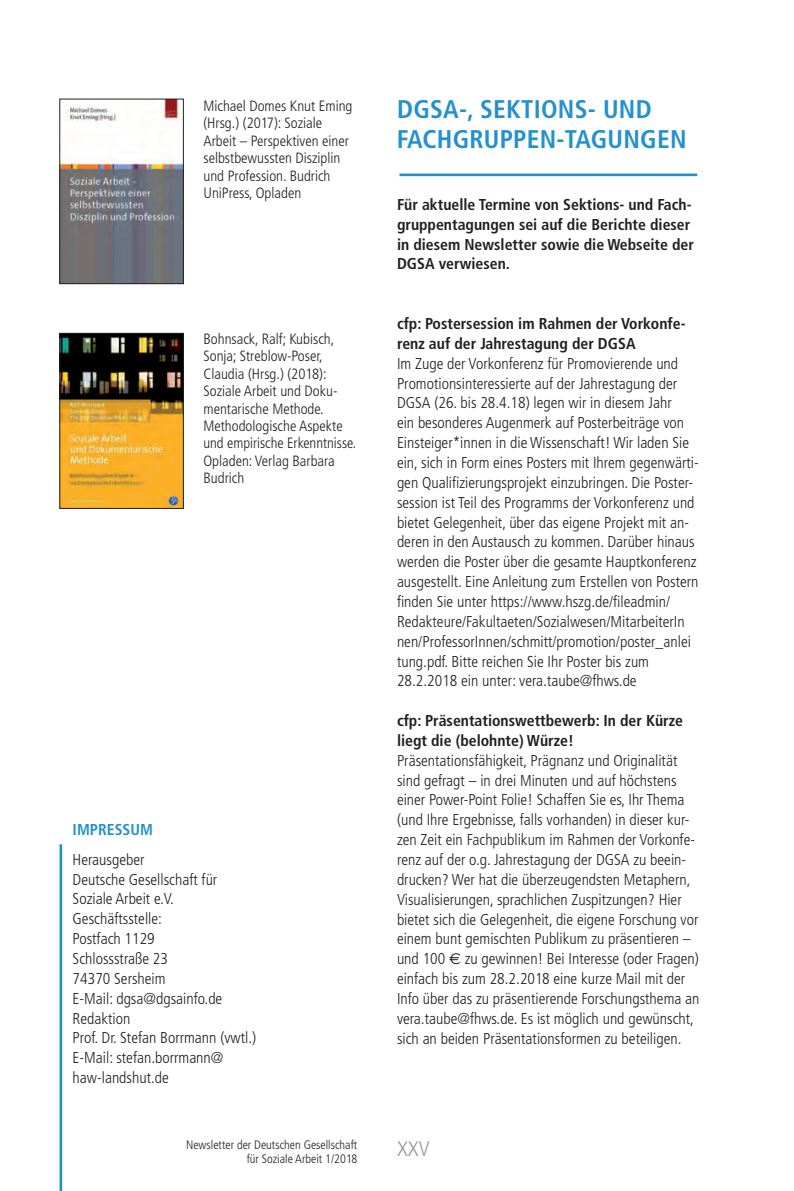
<style>
.page{position:relative;width:794px;height:1191px;background:#fff}
.page>*{position:absolute;margin:0;border:0;box-sizing:border-box;transform-origin:0 0}
.t1{font:700 condensed 25.55px/29.8px "Frutiger";letter-spacing:.01em;color:#2491ce}
.t2{font:300 condensed 21px "Frutiger";color:#939598}
.t3{font:300 condensed 15.75px/19.8px "Frutiger";color:#231f20}
.t4{font:700 condensed 15.75px/19.8px "Frutiger";color:#231f20}
.t5{font:700 condensed 15.75px "Frutiger";color:#2491ce}
.t6{font:300 condensed 14.88px/17.3px "Frutiger";color:#231f20}
.t7{font:300 condensed 12.25px/14px "Frutiger";color:#231f20;text-align:right}
.s1{font-family:"Euro Sans";font-weight:400;font-stretch:normal}
</style>
<div class="page">
<img style="left:62px;top:101px;width:120px;height:181px">
<div style="left:60px;top:99px;width:124px;height:185px;border:1px solid #231f20"></div>
<img style="left:62px;top:335px;width:120px;height:171px">
<div style="left:60px;top:333px;width:124px;height:175px;border:1px solid #231f20"></div>
<hr style="left:399px;top:173px;width:298px;height:3px;background:#2491ce">
<hr style="left:60px;top:844px;width:2px;height:347px;background:#2491ce">
<p class="t6" style="left:203px;top:97px;width:151px">Michael Domes Knut Eming (Hrsg.) (2017): Soziale<br>Arbeit – Perspektiven einer selbstbewussten Disziplin und Profession. Budrich<br>UniPress, Opladen</p>
<p class="t6" style="left:203px;top:330px;width:154px">Bohnsack, Ralf; Kubisch,<br>Sonja; Streblow-Poser,<br>Claudia (Hrsg.) (2018):<br>Soziale Arbeit und Doku&shy;mentarische Methode.<br>Methodologische Aspekte und empirische Erkenntnisse.<br>Opladen: Verlag Barbara<br>Budrich</p>
<p class="t5" style="left:73px;top:820px;width:82px">IMPRESSUM</p>
<p class="t3" style="left:73px;top:849px;width:185px">Herausgeber<br>Deutsche Gesellschaft für<br>Soziale Arbeit e.V.<br>Geschäftsstelle:<br>Postfach 1129<br>Schlossstraße 23<br>74370 Sersheim<br>E-Mail: dgsa@dgsainfo.de<br>Redaktion<br>Prof. Dr. Stefan Borrmann (vwtl.)<br>E-Mail: stefan.borrmann@ haw-landshut.de</p>
<p class="t7" style="left:186px;top:1138px;width:173px">Newsletter der Deutschen Gesellschaft für Soziale Arbeit 1/2018</p>
<h1 class="t1" style="left:397px;top:95px;width:291px">DGSA-, SEKTIONS- UND<br>FACHGRUPPEN-TAGUNGEN</h1>
<p class="t4" style="left:397px;top:195px;width:298px">Für aktuelle Termine von Sektions- und Fach&shy;gruppentagungen sei auf die Berichte dieser in diesem Newsletter sowie die Webseite der DGSA verwiesen.</p>
<p class="t4" style="left:397px;top:314px;width:290px">cfp: Postersession im Rahmen der Vorkonfe&shy;renz auf der Jahrestagung der DGSA</p>
<p class="t3" style="left:397px;top:353px;width:303px">Im Zuge der Vorkonferenz für Promovierende und Promotionsinteressierte auf der Jahrestagung der DGSA (26. bis 28.4.18) legen wir in diesem Jahr<br>ein besonderes Augenmerk auf Posterbeiträge von Einsteiger*innen in die Wissenschaft! Wir laden Sie ein, sich in Form eines Posters mit Ihrem gegenwärti&shy;gen Qualifizierungsprojekt einzubringen. Die Poster&shy;session ist Teil des Programms der Vorkonferenz und bietet Gelegenheit, über das eigene Projekt mit an&shy;deren in den Austausch zu kommen. Darüber hinaus werden die Poster über die gesamte Hauptkonferenz ausgestellt. Eine Anleitung zum Erstellen von Postern finden Sie unter https://www.hszg.de/fileadmin/ Redakteure/Fakultaeten/Sozialwesen/MitarbeiterIn nen/ProfessorInnen/schmitt/promotion/poster_anlei tung.pdf. Bitte reichen Sie Ihr Poster bis zum 28.2.2018 ein unter: vera.taube@fhws.de</p>
<p class="t4" style="left:397px;top:710px;width:287px">cfp: Präsentationswettbewerb: In der Kürze liegt die (belohnte) Würze!</p>
<p class="t3" style="left:397px;top:750px;width:304px">Präsentationsfähigkeit, Prägnanz und Originalität sind gefragt – in drei Minuten und auf höchstens einer Power-Point Folie! Schaffen Sie es, Ihr Thema (und Ihre Ergebnisse, falls vorhanden) in dieser kur&shy;zen Zeit ein Fachpublikum im Rahmen der Vorkonfe&shy;renz auf der o.g. Jahrestagung der DGSA zu beein&shy;drucken? Wer hat die überzeugendsten Metaphern, Visualisierungen, sprachlichen Zuspitzungen? Hier bietet sich die Gelegenheit, die eigene Forschung vor einem bunt gemischten Publikum zu präsentieren – und 100 <span class="s1">€</span> zu gewinnen! Bei Interesse (oder Fragen) einfach bis zum 28.2.2018 eine kurze Mail mit der Info über das zu präsentierende Forschungsthema an vera.taube@fhws.de. Es ist möglich und gewünscht, sich an beiden Präsentationsformen zu beteiligen.</p>
<h2 class="t2" style="left:397px;top:1136px;width:34px">XXV</h2>
</div>
